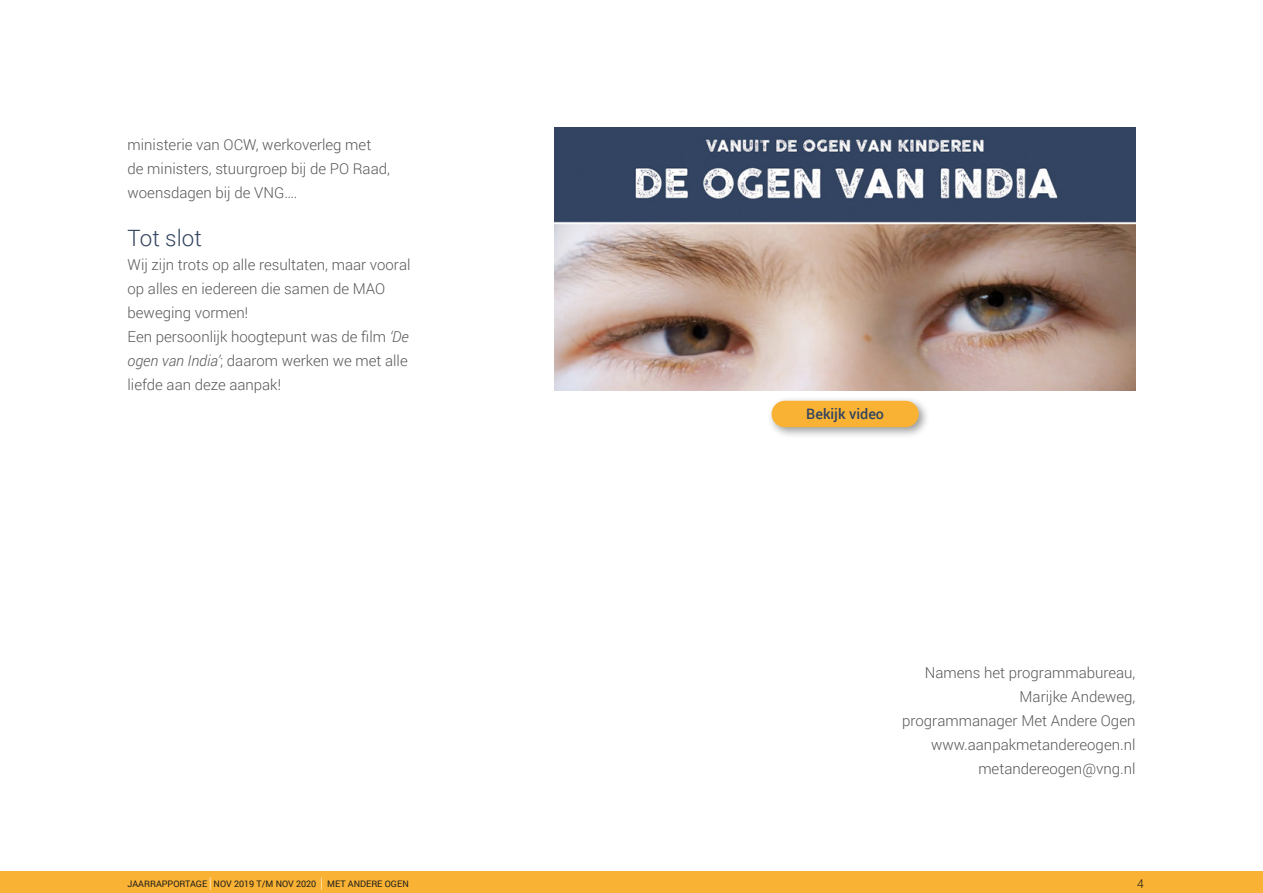
<style>
.page{position:relative;width:1263px;height:893px;background:#fff}
.page>*{position:absolute;margin:0;border:0;box-sizing:border-box;transform-origin:0 0}
.t1{font:300 22.5px "Roboto";color:#32445f}
.t2{font:300 15px/24px "Roboto";color:#575756}
.t3{font:500 14.4px "Roboto";color:#32445f}
.t4{font:300 12px "Roboto";color:#1d1d1b}
.t5{font:9px "Roboto";color:#1d1d1b}
.s1{font-style:italic}
.s2{font-size:15px;color:#fff}
</style>
<div class="page">
<div style="left:0;top:872px;width:1263px;height:21px;background:#f9b234"></div>
<img style="left:555px;top:128px;width:580px;height:262px">
<div style="left:767px;top:396px;width:163px;height:42px;background:#1d1d1b;opacity:.44"></div>
<div style="left:771px;top:401px;width:148px;height:26px;background:#f9b234;border-radius:13px"></div>
<p class="t2" style="left:128px;top:132px;width:264px">ministerie van OCW, werkoverleg met de ministers, stuurgroep bij de PO Raad, woensdagen bij de VNG….</p>
<h1 class="t1" style="left:128px;top:222px;width:76px">Tot slot</h1>
<p class="t2" style="left:128px;top:252px;width:284px">Wij zijn trots op alle resultaten, maar vooral op alles en iedereen die samen de MAO beweging vormen!<br>Een persoonlijk hoogtepunt was de film <span class="s1">‘De ogen van India’</span>; daarom werken we met alle liefde aan deze aanpak!</p>
<p class="t3" style="left:806px;top:404px;width:79px">Bekijk video</p>
<p class="t2" style="left:902px;top:660px;width:235px;text-align:right">Namens het programmabureau,<br>Marijke Andeweg, programmanager Met Andere Ogen www.aanpakmetandereogen.nl metandereogen@vng.nl</p>
<p class="t5" style="left:128px;top:877px;width:283px">JAARRAPPORTAGE <span class="s2">|</span> NOV 2019 T/M NOV 2020 <span class="s2">|</span> MET ANDERE OGEN</p>
<p class="t4" style="left:1137px;top:875px;width:8px">4</p>
</div>
